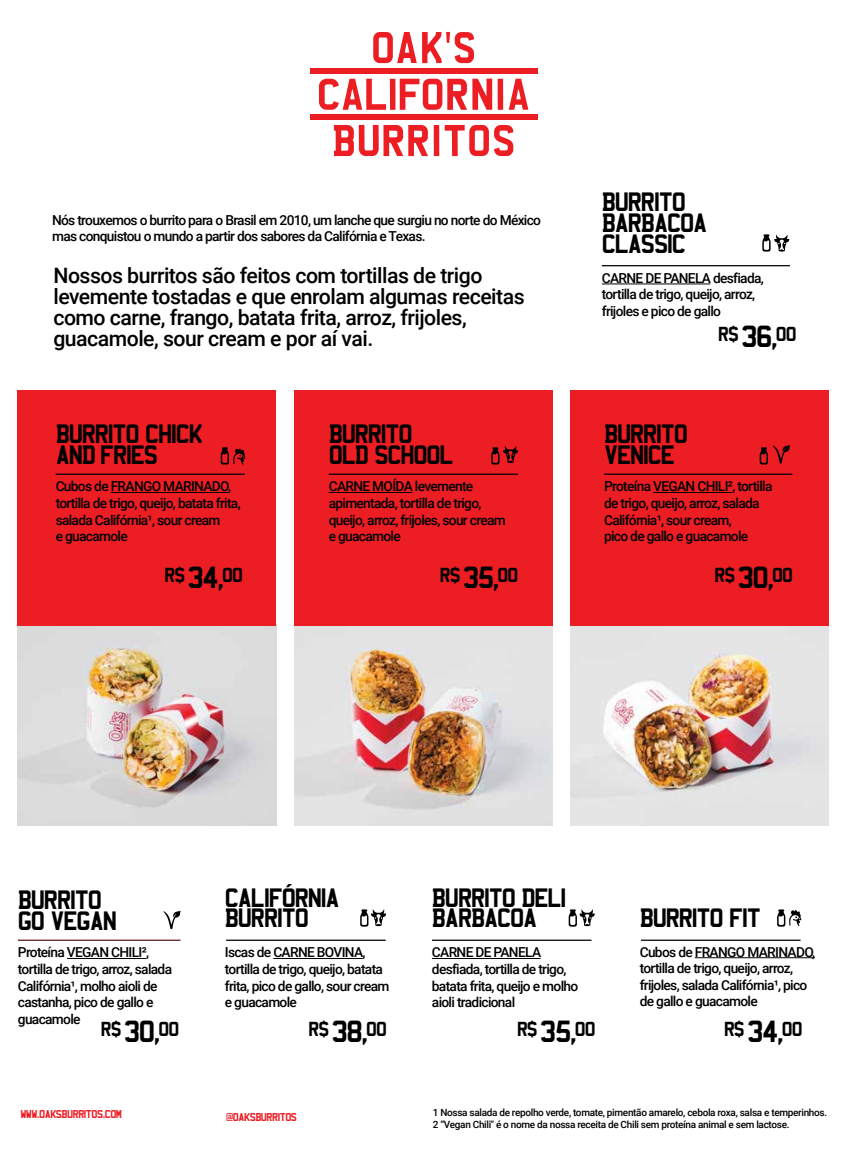
<style>
.page{position:relative;width:847px;height:1163px;background:#fff}
.page>*{position:absolute;margin:0;border:0;box-sizing:border-box;transform-origin:0 0}
.t1{font:26.88px "Mandatory";letter-spacing:-.05em;color:#000}
.t2{font:23.25px/20.8px "Mandatory";letter-spacing:-.05em;color:#000}
.t3{font:500 21.25px/21.2px "Roboto";letter-spacing:-.025em;color:#000}
.t4{font:17.75px "Mandatory";letter-spacing:-.05em;color:#000}
.t5{font:500 13.75px/16.5px "Roboto";letter-spacing:-.05em;color:#000}
.t6{font:500 10px/12px "Roboto";letter-spacing:-.03em;color:#000}
.t7{font:10px "Mandatory";letter-spacing:-.05em;color:#ed1d24}
</style>
<div class="page">
<img style="left:18px;top:625px;width:258px;height:200px">
<img style="left:294px;top:625px;width:258px;height:200px">
<img style="left:570px;top:625px;width:258px;height:200px">
<div style="left:18px;top:390px;width:258px;height:235px;background:#ed1d24"></div>
<div style="left:294px;top:390px;width:258px;height:235px;background:#ed1d24"></div>
<div style="left:570px;top:390px;width:258px;height:235px;background:#ed1d24"></div>
<div style="left:310px;top:68px;width:227px;height:5px;background:#ed1d24"></div>
<svg style="left:373px;top:32px;width:101px;height:31px"></svg>
<div style="left:310px;top:115px;width:227px;height:5px;background:#ed1d24"></div>
<svg style="left:334px;top:125px;width:94px;height:31px"></svg>
<div style="left:434px;top:125px;width:5px;height:31px;background:#ed1d24"></div>
<svg style="left:445px;top:125px;width:68px;height:31px"></svg>
<svg style="left:319px;top:79px;width:67px;height:31px"></svg>
<div style="left:390px;top:79px;width:5px;height:31px;background:#ed1d24"></div>
<svg style="left:400px;top:79px;width:92px;height:31px"></svg>
<div style="left:498px;top:79px;width:5px;height:31px;background:#ed1d24"></div>
<svg style="left:509px;top:79px;width:19px;height:31px"></svg>
<hr style="left:273px;top:958px;width:81px;height:1px;background:#000">
<hr style="left:432px;top:958px;width:108px;height:1px;background:#000">
<hr style="left:226px;top:939px;width:160px;height:1px;background:#000">
<hr style="left:432px;top:939px;width:159px;height:1px;background:#000">
<hr style="left:641px;top:939px;width:159px;height:1px;background:#000">
<hr style="left:695px;top:957px;width:120px;height:1px;background:#000">
<hr style="left:56px;top:473px;width:189px;height:2px;background:#000">
<hr style="left:111px;top:492px;width:117px;height:1px;background:#000">
<hr style="left:604px;top:473px;width:188px;height:2px;background:#000">
<hr style="left:653px;top:492px;width:44px;height:1px;background:#000">
<hr style="left:697px;top:492px;width:31px;height:1px;background:#000">
<hr style="left:329px;top:473px;width:189px;height:2px;background:#000">
<hr style="left:329px;top:492px;width:40px;height:1px;background:#000">
<hr style="left:369px;top:492px;width:43px;height:1px;background:#000">
<hr style="left:602px;top:265px;width:188px;height:1px;background:#000">
<hr style="left:602px;top:283px;width:108px;height:1px;background:#000">
<svg style="left:762px;top:234px;width:27px;height:17px"></svg>
<hr style="left:18px;top:939px;width:162px;height:1px;background:#57191b">
<hr style="left:67px;top:958px;width:75px;height:1px;background:#000">
<svg style="left:163px;top:911px;width:17px;height:17px"></svg>
<svg style="left:221px;top:447px;width:24px;height:17px"></svg>
<svg style="left:491px;top:446px;width:27px;height:18px"></svg>
<svg style="left:360px;top:909px;width:26px;height:17px"></svg>
<svg style="left:569px;top:909px;width:26px;height:17px"></svg>
<svg style="left:777px;top:909px;width:24px;height:17px"></svg>
<svg style="left:760px;top:445px;width:30px;height:19px"></svg>
<p class="t5" style="left:52px;top:211px;width:490px">Nós trouxemos o burrito para o Brasil em 2010, um lanche que surgiu no norte do México mas conquistou o mundo a partir dos sabores da Califórnia e Texas.</p>
<h3 class="t3" style="left:53px;top:263px;width:473px">Nossos burritos são feitos com tortillas de trigo levemente tostadas e que enrolam algumas receitas como carne, frango, batata frita, arroz, frijoles, guacamole, sour cream e por aí vai.</h3>
<h2 class="t2" style="left:56px;top:423px;width:149px">BURRITO CHICK<br>AND FRIES</h2>
<p class="t5" style="left:56px;top:478px;width:186px">Cubos de FRANGO MARINADO, tortilla de trigo, queijo, batata frita, salada Califórnia¹, sour cream<br>e guacamole</p>
<h1 class="t1" style="left:187px;top:559px;width:38px">34,</h1>
<p class="t4" style="left:164px;top:563px;width:22px">R$</p>
<p class="t4" style="left:222px;top:563px;width:22px">00</p>
<h2 class="t2" style="left:329px;top:423px;width:127px">BURRITO<br>OLD SCHOOL</h2>
<p class="t5" style="left:329px;top:478px;width:179px">CARNE MOÍDA levemente apimentada, tortilla de trigo, queijo, arroz, frijoles, sour cream e guacamole</p>
<h1 class="t1" style="left:463px;top:559px;width:38px">35,</h1>
<p class="t4" style="left:440px;top:562px;width:22px">R$</p>
<p class="t4" style="left:498px;top:562px;width:22px">00</p>
<h2 class="t2" style="left:602px;top:191px;width:107px">BURRITO<br>BARBACOA<br>CLASSIC</h2>
<p class="t5" style="left:602px;top:269px;width:164px">CARNE DE PANELA desfiada, tortilla de trigo, queijo, arroz, frijoles e pico de gallo</p>
<h1 class="t1" style="left:741px;top:318px;width:38px">36,</h1>
<p class="t4" style="left:718px;top:321px;width:22px">R$</p>
<p class="t4" style="left:776px;top:321px;width:22px">00</p>
<h2 class="t2" style="left:604px;top:423px;width:86px">BURRITO<br>VENICE</h2>
<p class="t5" style="left:604px;top:478px;width:170px">Proteína VEGAN CHILI², tortilla de trigo, queijo, arroz, salada<br>Califórnia¹, sour cream,<br>pico de gallo e guacamole</p>
<h1 class="t1" style="left:737px;top:559px;width:38px">30,</h1>
<p class="t4" style="left:714px;top:563px;width:22px">R$</p>
<p class="t4" style="left:772px;top:563px;width:22px">00</p>
<h2 class="t2" style="left:18px;top:888px;width:101px">BURRITO<br>GO VEGAN</h2>
<p class="t5" style="left:18px;top:943px;width:156px">Proteína VEGAN CHILI², tortilla de trigo, arroz, salada<br>Califórnia¹, molho aioli de castanha, pico de gallo e guacamole</p>
<h1 class="t1" style="left:124px;top:1012px;width:38px">30,</h1>
<p class="t4" style="left:101px;top:1016px;width:22px">R$</p>
<p class="t4" style="left:158px;top:1016px;width:22px">00</p>
<h2 class="t2" style="left:225px;top:886px;width:116px">CALIFÓRNIA<br>BURRITO</h2>
<p class="t5" style="left:225px;top:943px;width:166px">Iscas de CARNE BOVINA, tortilla de trigo, queijo, batata frita, pico de gallo, sour cream e guacamole</p>
<h1 class="t1" style="left:331px;top:1013px;width:38px">38,</h1>
<p class="t4" style="left:308px;top:1017px;width:22px">R$</p>
<p class="t4" style="left:366px;top:1017px;width:22px">00</p>
<h2 class="t2" style="left:432px;top:886px;width:136px">BURRITO DELI<br>BARBACOA</h2>
<p class="t5" style="left:432px;top:943px;width:148px">CARNE DE PANELA desfiada, tortilla de trigo, batata frita, queijo e molho aioli tradicional</p>
<h1 class="t1" style="left:540px;top:1013px;width:38px">35,</h1>
<p class="t4" style="left:517px;top:1017px;width:22px">R$</p>
<p class="t4" style="left:575px;top:1017px;width:22px">00</p>
<h2 class="t2" style="left:640px;top:906px;width:123px">BURRITO FIT</h2>
<p class="t5" style="left:640px;top:942px;width:177px">Cubos de FRANGO MARINADO, tortilla de trigo, queijo, arroz, frijoles, salada Califórnia¹, pico de gallo e guacamole</p>
<h1 class="t1" style="left:747px;top:1013px;width:38px">34,</h1>
<p class="t4" style="left:724px;top:1017px;width:22px">R$</p>
<p class="t4" style="left:782px;top:1017px;width:22px">00</p>
<p class="t7" style="left:20px;top:1107px;width:103px">WWW.OAKSBURRITOS.COM</p>
<p class="t7" style="left:226px;top:1109px;width:73px">@OAKSBURRITOS</p>
<p class="t6" style="left:433px;top:1106px;width:396px">1 Nossa salada de repolho verde, tomate, pimentão amarelo, cebola roxa, salsa e temperinhos.<br>2 “Vegan Chili" é o nome da nossa receita de Chili sem proteína animal e sem lactose.</p>
</div>
